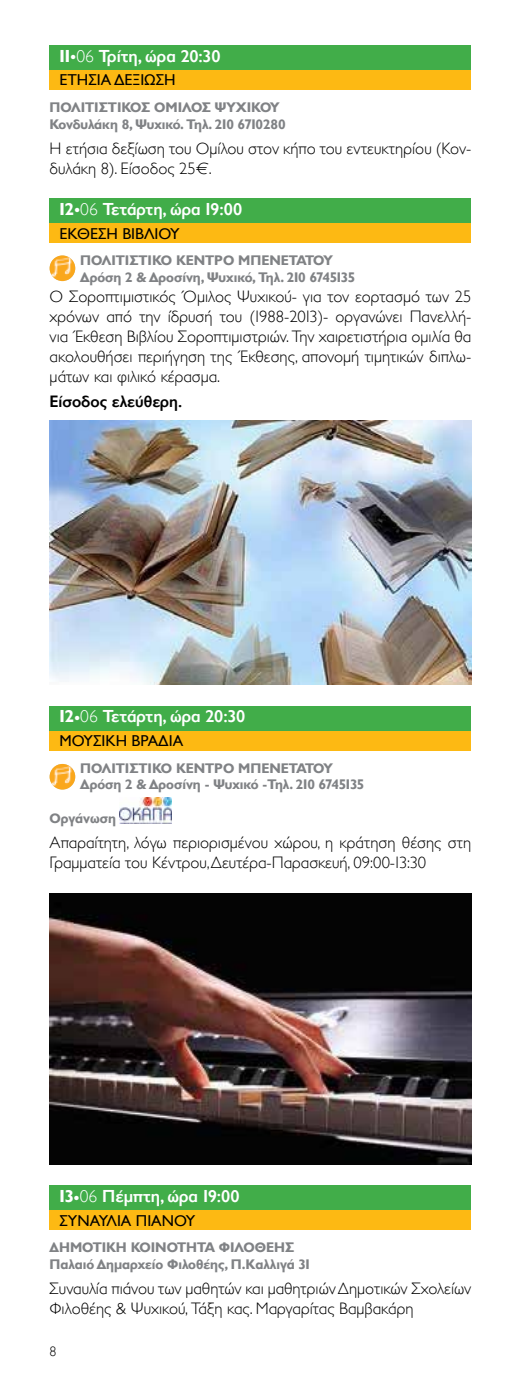
<style>
.page{position:relative;width:521px;height:1389px;background:#fff}
.page>*{position:absolute;margin:0;border:0;box-sizing:border-box;transform-origin:0 0}
.t1{font:600 17.5px "Gill Sans Hel";color:#fff}
.t2{font:300 16.62px/19.9px "Gill Sans Hel";color:#000}
.t3{font:600 16.62px "Gill Sans Hel";color:#000}
.t4{font:15.75px "Gill Sans Hel";color:#000}
.t5{font:700 14px/16.8px "Gill Sans Hel";color:#808285}
.t6{font:300 14px "Gill Sans Hel";color:#000}
.s1{font-weight:700}
.s2{font-weight:400}
.s3{font-weight:300}
</style>
<div class="page">
<div style="left:50px;top:198px;width:421px;height:45px;background:#fdb913"></div>
<div style="left:50px;top:198px;width:421px;height:24px;background:#41ad49"></div>
<div style="left:50px;top:45px;width:421px;height:45px;background:#fdb913"></div>
<div style="left:50px;top:45px;width:421px;height:24px;background:#41ad49"></div>
<div style="left:50px;top:706px;width:421px;height:45px;background:#fdb913"></div>
<div style="left:50px;top:706px;width:421px;height:24px;background:#41ad49"></div>
<div style="left:50px;top:1186px;width:421px;height:44px;background:#fdb913"></div>
<div style="left:50px;top:1186px;width:421px;height:24px;background:#41ad49"></div>
<img style="left:50px;top:420px;width:421px;height:265px">
<img style="left:50px;top:893px;width:421px;height:272px">
<img style="left:50px;top:255px;width:25px;height:26px;border-radius:13px">
<img style="left:50px;top:764px;width:25px;height:26px;border-radius:13px">
<img style="left:119px;top:797px;width:52px;height:26px">
<p class="t1" style="left:60px;top:46px;width:162px"><span class="s1">11</span><span class="s2">•</span><span class="s3">06</span> Tρίτη, ώρα 20:30</p>
<p class="t4" style="left:60px;top:72px;width:118px">ΕΤΗΣΙΑ ΔΕΞΙΩΣΗ</p>
<p class="t5" style="left:50px;top:99px;width:20px">Πολιτιστικό</p>
<p class="t5" style="left:50px;top:99px;width:238px;text-indent:91px">Σ ΟΜΙΛΟΣ ΨΥΧΙΚΟΥ<br>Κονδυλάκη 8, Ψυχικό. Τηλ. 210 6710280</p>
<p class="t2" style="left:50px;top:138px;width:423px">Η ετήσια δεξίωση του Ομίλου στον κήπο του εντευκτηρίου (Κον&shy;δυλάκη 8). Είσοδος 25€.</p>
<p class="t1" style="left:60px;top:199px;width:184px"><span class="s1">12</span><span class="s2">•</span><span class="s3">06</span> Tετάρτη, ώρα 19:00</p>
<p class="t4" style="left:60px;top:225px;width:11px">Έκθεση</p>
<p class="t4" style="left:122px;top:225px;width:18px">Βιβλίου</p>
<p class="t5" style="left:80px;top:252px;width:20px">Πολιτιστικό</p>
<p class="t5" style="left:176px;top:252px;width:21px">Κέντρο</p>
<p class="t5" style="left:80px;top:252px;width:276px;text-indent:158px">Μπενετάτου<br>Δρόση 2 &amp; Δροσίνη, Ψυχικό, Τηλ. 210 6745135</p>
<p class="t2" style="left:50px;top:287px;width:423px;text-align:justify">Ο Σοροπτιμιστικός Όμιλος Ψυχικού- για τον εορτασμό των 25 χρόνων από την ίδρυσή του (1988-2013)- οργανώνει Πανελλή&shy;νια Έκθεση Βιβλίου Σοροπτιμιστριών. Την χαιρετιστήρια ομιλία θα ακολουθήσει περιήγηση της Έκθεσης, απονομή τιμητικών διπλω&shy;μάτων και φιλικό κέρασμα.</p>
<p class="t3" style="left:50px;top:392px;width:134px">Είσοδος ελεύθερη.</p>
<p class="t1" style="left:60px;top:706px;width:187px"><span class="s1">12</span><span class="s2">•</span><span class="s3">06</span> Τετάρτη, ώρα 20:30</p>
<p class="t4" style="left:60px;top:732px;width:125px">ΜΟΥΣΙΚΗ ΒΡΑΔΙΑ</p>
<p class="t5" style="left:80px;top:759px;width:20px">Πολιτιστικό</p>
<p class="t5" style="left:176px;top:759px;width:21px">Κέντρο</p>
<p class="t5" style="left:80px;top:759px;width:285px;text-indent:158px">Μπενετάτου<br>Δρόση 2 &amp; Δροσίνη - Ψυχικό -Τηλ. 210 6745135</p>
<p class="t5" style="left:50px;top:810px;width:68px">Οργάνωση</p>
<p class="t2" style="left:50px;top:832px;width:423px">Απαραίτητη, λόγω περιορισμένου χώρου, η κράτηση θέσης στη<br>Γραμματεία του Κέντρου, Δευτέρα-Παρασκευή, 09:00-13:30</p>
<p class="t1" style="left:60px;top:1186px;width:182px"><span class="s1">13</span><span class="s2">•</span><span class="s3">06</span> Πέμπτη, ώρα 19:00</p>
<p class="t4" style="left:60px;top:1212px;width:137px">ΣΥΝΑΥΛΙΑ ΠΙΑΝΟΥ</p>
<p class="t5" style="left:50px;top:1239px;width:262px">ΔΗΜΟΤΙΚΗ ΚΟΙΝΟΤΗΤΑ ΦΙΛΟΘΕΗΣ<br>Παλαιό Δημαρχείο Φιλοθέης, Π.Καλλιγά 31</p>
<p class="t2" style="left:50px;top:1279px;width:423px">Συναυλία πιάνου των μαθητών και μαθητριών Δημοτικών Σχολείων<br>Φιλοθέης &amp; Ψυχικού, Τάξη κας. Μαργαρίτας Βαμβακάρη</p>
<p class="t6" style="left:50px;top:1344px;width:8px">8</p>
</div>
